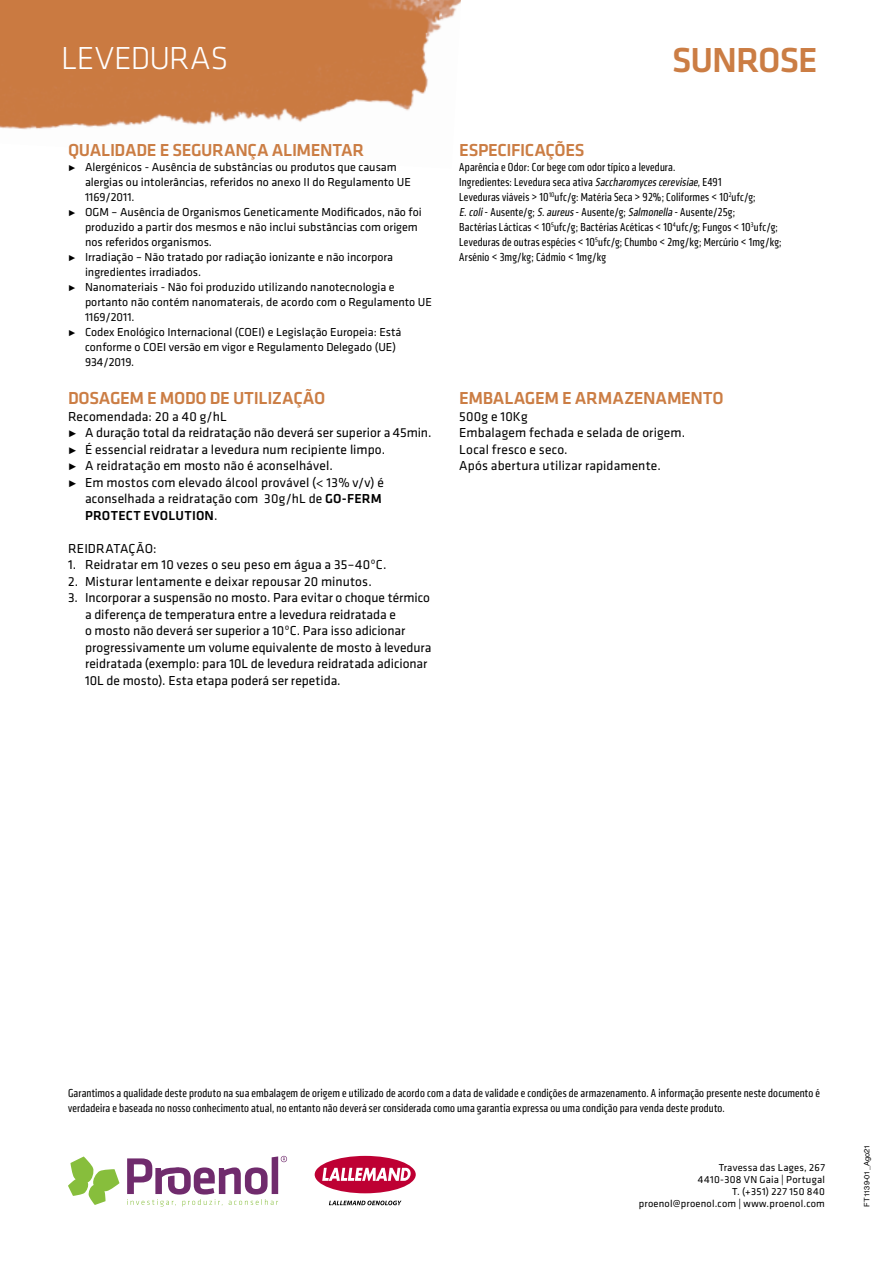
<style>
.page{position:relative;width:893px;height:1263px;background:#fff}
.page>*{position:absolute;margin:0;border:0;box-sizing:border-box;transform-origin:0 0}
.t1{font:500 36px "Klavika";letter-spacing:-.03em;color:#cb7d44}
.t2{font:300 33px "Klavika";letter-spacing:-.01em;color:#fff}
.t3{font:500 18px "Klavika";letter-spacing:-.02em;color:#cb7d44}
.t4{font:13.5px/16.5px "Klavika";letter-spacing:.005em;color:#000}
.t5{font:500 13.5px "Klavika";letter-spacing:.02em;color:#000}
.t6{font:condensed 12px/15px "Klavika";letter-spacing:.015em;color:#000}
.t7{font:12px "Klavika";color:#000}
.t8{font:10.5px/12px "Klavika";letter-spacing:.02em;color:#000;text-align:right}
.t9{font:7.5px "Helvetica";color:#000}
.s1{font-family:"Klavika Arrows";font-weight:300}
.s2{font-weight:500}
.s3{font-weight:400}
.s4{font-style:italic}
</style>
<div class="page">
<img style="left:0;top:0;width:461px;height:130px">
<svg style="left:127px;top:1156px;width:160px;height:50px"></svg>
<svg style="left:68px;top:1156px;width:51px;height:49px"></svg>
<div style="left:315px;top:1156px;width:101px;height:37px;background:#be0033;border-radius:50%"></div>
<svg style="left:322px;top:1168px;width:89px;height:13px"></svg>
<svg style="left:329px;top:1200px;width:72px;height:5px"></svg>
<h2 class="t2" style="left:61px;top:40px;width:169px">LEVEDURAS</h2>
<h3 class="t3" style="left:68px;top:141px;width:298px">QUALIDADE E SEGURANÇA ALIMENTAR</h3>
<p class="t7" style="left:68px;top:161px;width:330px"><span class="s1">5</span> Alergénicos - Ausência de substâncias ou produtos que causam</p>
<p class="t7" style="left:85px;top:176px;width:327px">alergias ou intolerâncias, referidos no anexo II do Regulamento UE</p>
<p class="t7" style="left:85px;top:191px;width:51px">1169/2011.</p>
<p class="t7" style="left:68px;top:206px;width:355px"><span class="s1">5</span> OGM – Ausência de Organismos Geneticamente Modificados, não foi</p>
<p class="t7" style="left:85px;top:221px;width:334px">produzido a partir dos mesmos e não inclui substâncias com origem</p>
<p class="t7" style="left:85px;top:236px;width:129px">nos referidos organismos.</p>
<p class="t7" style="left:68px;top:251px;width:327px"><span class="s1">5</span> Irradiação – Não tratado por radiação ionizante e não incorpora</p>
<p class="t7" style="left:85px;top:266px;width:118px">ingredientes irradiados.</p>
<p class="t7" style="left:68px;top:281px;width:328px"><span class="s1">5</span> Nanomateriais - Não foi produzido utilizando nanotecnologia e</p>
<p class="t7" style="left:85px;top:296px;width:348px">portanto não contém nanomaterais, de acordo com o Regulamento UE</p>
<p class="t7" style="left:85px;top:311px;width:51px">1169/2011.</p>
<p class="t7" style="left:68px;top:326px;width:335px"><span class="s1">5</span> Codex Enológico Internacional (COEI) e Legislação Europeia: Está</p>
<p class="t7" style="left:85px;top:341px;width:313px">conforme o COEI versão em vigor e Regulamento Delegado (UE)</p>
<p class="t7" style="left:85px;top:356px;width:51px">934/2019.</p>
<h3 class="t3" style="left:68px;top:388px;width:259px">DOSAGEM E MODO DE UTILIZAÇÃO</h3>
<p class="t4" style="left:68px;top:408px;width:160px">Recomendada: 20 a 40 g/hL</p>
<p class="t4" style="left:68px;top:425px;width:365px"><span class="s1">5</span> A duração total da reidratação não deverá ser superior a 45min.</p>
<p class="t4" style="left:68px;top:441px;width:319px"><span class="s1">5</span> É essencial reidratar a levedura num recipiente limpo.</p>
<p class="t4" style="left:68px;top:458px;width:266px"><span class="s1">5</span> A reidratação em mosto não é aconselhável.</p>
<p class="t4" style="left:68px;top:474px;width:318px"><span class="s1">5</span> Em mostos com elevado álcool provável (&lt; 13% v/v) é</p>
<p class="t4" style="left:85px;top:491px;width:298px">aconselhada a reidratação com 30g/hL de <span class="s2">GO-FERM</span></p>
<p class="t5" style="left:85px;top:508px;width:134px">PROTECT EVOLUTION<span class="s3">.</span></p>
<p class="t4" style="left:68px;top:540px;width:90px">REIDRATAÇÃO:</p>
<p class="t4" style="left:68px;top:557px;width:320px">1. Reidratar em 10 vezes o seu peso em água a 35–40ºC.</p>
<p class="t4" style="left:68px;top:573px;width:305px">2. Misturar lentamente e deixar repousar 20 minutos.</p>
<p class="t4" style="left:85px;top:590px;width:348px;text-indent:-17px">3. Incorporar a suspensão no mosto. Para evitar o choque térmico a diferença de temperatura entre a levedura reidratada e<br>o mosto não deverá ser superior a 10ºC. Para isso adicionar progressivamente um volume equivalente de mosto à levedura reidratada (exemplo: para 10L de levedura reidratada adicionar 10L de mosto). Esta etapa poderá ser repetida.</p>
<h1 class="t1" style="left:672px;top:40px;width:147px">SUNROSE</h1>
<h3 class="t3" style="left:459px;top:141px;width:127px">ESPECIFICAÇÕES</h3>
<p class="t6" style="left:459px;top:160px;width:324px">Aparência e Odor: Cor bege com odor típico a levedura.<br>Ingredientes: Levedura seca ativa <span class="s4">Saccharomycescerevisiae</span>, E491<br>Leveduras viáveis &gt; 10<sup>10</sup>ufc/g: Matéria Seca &gt; 92%; Coliformes &lt; 10<sup>2</sup>ufc/g; <span class="s4">E.coli</span>- Ausente/g; <span class="s4">S.aureus</span>- Ausente/g; <span class="s4">Salmonella</span> - Ausente/25g;<br>Bactérias Lácticas &lt; 10<sup>5</sup>ufc/g; Bactérias Acéticas &lt; 10<sup>4</sup>ufc/g; Fungos &lt; 10<sup>3</sup>ufc/g; Leveduras de outras espécies &lt; 10<sup>5</sup>ufc/g; Chumbo &lt; 2mg/kg; Mercúrio &lt; 1mg/kg; Arsénio &lt; 3mg/kg; Cádmio &lt; 1mg/kg</p>
<h3 class="t3" style="left:459px;top:388px;width:266px">EMBALAGEM E ARMAZENAMENTO</h3>
<p class="t4" style="left:459px;top:408px;width:227px">500g e 10Kg<br>Embalagem fechada e selada de origem.<br>Local fresco e seco.<br>Após abertura utilizar rapidamente.</p>
<p class="t6" style="left:68px;top:1085px;width:753px">Garantimos a qualidade deste produto na sua embalagem de origem e utilizado de acordo com a data de validade e condições de armazenamento. A informação presente neste documento é verdadeira e baseada no nosso conhecimento atual, no entanto não deverá ser considerada como uma garantia expressa ou uma condição para venda deste produto.</p>
<p class="t8" style="left:639px;top:1161px;width:188px">Travessa das Lages, 267<br>4410-308 VN Gaia | Portugal<br>T. (+351) 227 150 840 proenol@proenol.com | www.proenol.com</p>
<p class="t9" style="left:861px;top:1206px;width:63px;rotate:-90deg">FT1139-01_Ago21</p>
</div>
